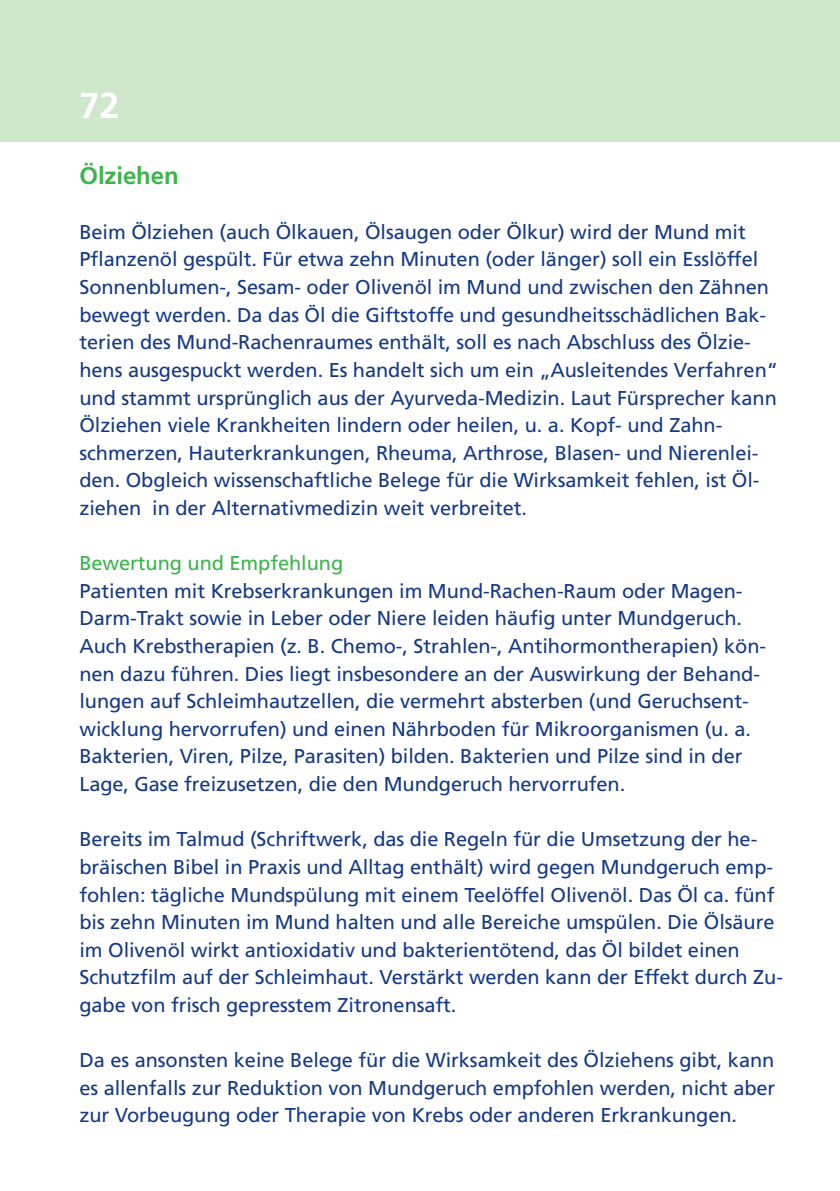
<style>
.page{position:relative;width:840px;height:1191px;background:#fff}
.page>*{position:absolute;margin:0;border:0;box-sizing:border-box;transform-origin:0 0}
.t1{font:700 36px "Frutiger LT";color:#fff}
.t2{font:700 24px "Frutiger LT";letter-spacing:-.005em;color:#3ab54a}
.t3{font:20px/27.6px "Frutiger LT";letter-spacing:-.005em;color:#143a85}
.t4{font:20px "Frutiger LT";letter-spacing:-.005em;color:#3ab54a}
</style>
<div class="page">
<div style="left:0;top:0;width:838px;height:142px;background:#cfe7ca"></div>
<h1 class="t1" style="left:79px;top:91px;width:42px">72</h1>
<p class="t2" style="left:79px;top:166px;width:101px">Ölziehen</p>
<p class="t3" style="left:79px;top:220px;width:699px">Beim Ölziehen (auch Ölkauen, Ölsaugen oder Ölkur) wird der Mund mit Pflanzenöl gespült. Für etwa zehn Minuten (oder länger) soll ein Esslöffel Sonnenblumen-, Sesam- oder Olivenöl im Mund und zwischen den Zähnen bewegt werden. Da das Öl die Giftstoffe und gesundheitsschädlichen Bak&shy;terien des Mund-Rachenraumes enthält, soll es nach Abschluss des Ölzie&shy;hens ausgespuckt werden. Es handelt sich um ein „Ausleitendes Verfahren“ und stammt ursprünglich aus der Ayurveda-Medizin. Laut Fürsprecher kann Ölziehen viele Krankheiten lindern oder heilen, u. a. Kopf- und Zahn&shy;schmerzen, Hauterkrankungen, Rheuma, Arthrose, Blasen- und Nierenlei&shy;den. Obgleich wissenschaftliche Belege für die Wirksamkeit fehlen, ist Öl&shy;ziehen in der Alternativmedizin weit verbreitet.</p>
<p class="t4" style="left:79px;top:555px;width:265px">Bewertung und Empfehlung</p>
<p class="t3" style="left:79px;top:578px;width:688px">Patienten mit Krebserkrankungen im Mund-Rachen-Raum oder Magen-Darm-Trakt sowie in Leber oder Niere leiden häufig unter Mundgeruch.<br>Auch Krebstherapien (z. B. Chemo-, Strahlen-, Antihormontherapien) kön&shy;nen dazu führen. Dies liegt insbesondere an der Auswirkung der Behand&shy;lungen auf Schleimhautzellen, die vermehrt absterben (und Geruchsent&shy;wicklung hervorrufen) und einen Nährboden für Mikroorganismen (u. a.<br>Bakterien, Viren, Pilze, Parasiten) bilden. Bakterien und Pilze sind in der Lage, Gase freizusetzen, die den Mundgeruch hervorrufen.</p>
<p class="t3" style="left:79px;top:827px;width:704px">Bereits im Talmud (Schriftwerk, das die Regeln für die Umsetzung der he&shy;bräischen Bibel in Praxis und Alltag enthält) wird gegen Mundgeruch emp&shy;fohlen: tägliche Mundspülung mit einem Teelöffel Olivenöl. Das Öl ca. fünf bis zehn Minuten im Mund halten und alle Bereiche umspülen. Die Ölsäure im Olivenöl wirkt antioxidativ und bakterientötend, das Öl bildet einen Schutzfilm auf der Schleimhaut. Verstärkt werden kann der Effekt durch Zu&shy;gabe von frisch gepresstem Zitronensaft.</p>
<p class="t3" style="left:79px;top:1048px;width:697px;text-align:justify">Da es ansonsten keine Belege für die Wirksamkeit des Ölziehens gibt, kann es allenfalls zur Reduktion von Mundgeruch empfohlen werden, nicht aber zur Vorbeugung oder Therapie von Krebs oder anderen Erkrankungen.</p>
</div>
